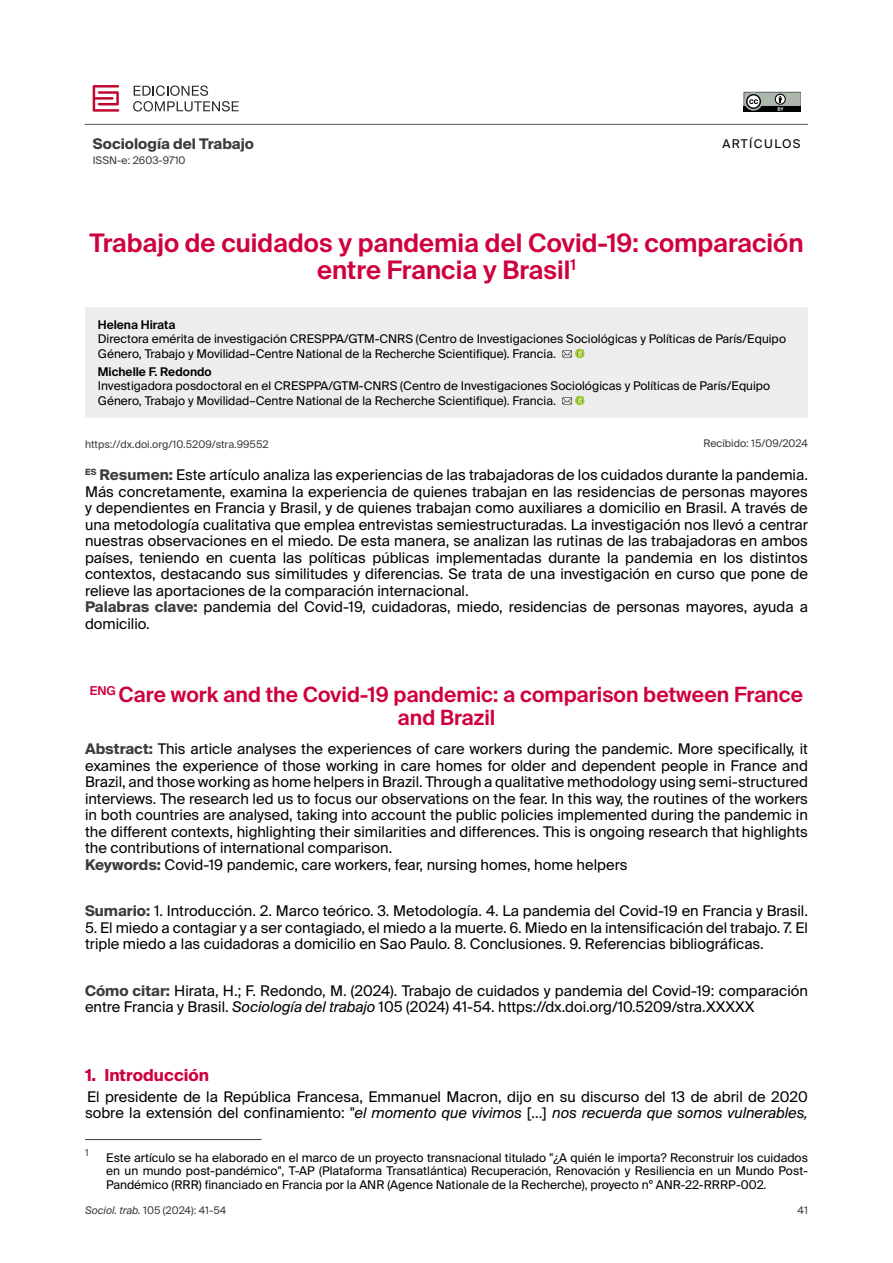
<style>
.page{position:relative;width:893px;height:1263px;background:#fff}
.page>*{position:absolute;margin:0;border:0;box-sizing:border-box;transform-origin:0 0}
._000-Título_original_ES{font:600 25.5px/27px "Suisse Intl";color:#cf003d;text-align:center}
._000-Título_traducido_EN{font:600 21px/22.5px "Suisse Intl";color:#cf003d;text-align:center}
._000-LADILLO_01{font:700 16.5px "Suisse Intl";color:#cf003d}
._000_Resumen_abstract_ES{font:14.7px/16.5px "Suisse Intl";color:#000;text-align:justify}
._000_SUMARIO{font:14.7px/16.5px "Suisse Intl";color:#000}
._000_COMO_CITAR{font:14.7px/16.5px "Suisse Intl";color:#000}
._000-PRIMER_PARRAFO{font:14.7px/16.8px "Suisse Intl";color:#000}
._000-Palabras_clave_keywords{font:14.7px/16.5px "Suisse Intl";color:#000}
.Resumen_abstract_ES{font:700 14.7px "Suisse Intl";color:#3c3c3b}
._000-CARGO{font:12px/14.2px "Suisse Intl";color:#000}
._000-Notas_al_pie{font:12px/13.5px "Suisse Intl";color:#000;text-align:justify}
._000-Autor{font:600 12px "Suisse Intl";color:#000}
._000-Notas_al_pie-2{font:12px "Suisse Intl";letter-spacing:.12em;color:#000}
._000-LINEA_DOI{font:10.5px "Suisse Intl";color:#3c3c3b}
._000-Notas_al_pie-3{font:9.6px "Suisse Intl";color:#3c3c3b}
.s1{font-weight:700;color:#3c3c3b}
.s2{font-style:italic}
</style>
<div class="page">
<div style="left:85px;top:307px;width:723px;height:110px;background:#ededed"></div>
<svg style="left:562px;top:349px;width:22px;height:9px"></svg>
<svg style="left:562px;top:396px;width:22px;height:9px"></svg>
<hr style="left:85px;top:1139px;width:176px;height:1px;background:#3c3c3b">
<hr style="left:85px;top:124px;width:723px;height:1px;background:#575756">
<svg style="left:744px;top:92px;width:56px;height:19px"></svg>
<svg style="left:93px;top:85px;width:26px;height:26px"></svg>
<svg style="left:133px;top:85px;width:106px;height:26px"></svg>
<p class="Resumen_abstract_ES" style="left:93px;top:135px;width:163px">Sociología del Trabajo</p>
<p class="_000-LINEA_DOI" style="left:93px;top:154px;width:94px">ISSN-e: 2603-9710</p>
<p class="_000-Notas_al_pie-2" style="left:722px;top:136px;width:80px">ARTÍCULOS</p>
<p class="_000-Título_original_ES" style="left:89px;top:229px;width:716px">Trabajo de cuidados y pandemia del Covid-19: comparación entre Francia y Brasil<sup>1</sup></p>
<p class="_000-Autor" style="left:98px;top:318px;width:79px">Helena Hirata</p>
<p class="_000-CARGO" style="left:98px;top:332px;width:690px">Directora emérita de investigación CRESPPA/GTM-CNRS (Centro de Investigaciones Sociológicas y Políticas de París/Equipo<br>Género, Trabajo y Movilidad–Centre National de la Recherche Scientifique). Francia.</p>
<p class="_000-Autor" style="left:98px;top:365px;width:115px">Michelle F. Redondo</p>
<p class="_000-CARGO" style="left:98px;top:379px;width:674px">Investigadora posdoctoral en el CRESPPA/GTM-CNRS (Centro de Investigaciones Sociológicas y Políticas de París/Equipo<br>Género, Trabajo y Movilidad–Centre National de la Recherche Scientifique). Francia.</p>
<p class="_000-LINEA_DOI" style="left:703px;top:437px;width:106px">Recibido: 15/09/2024</p>
<p class="_000_Resumen_abstract_ES" style="left:85px;top:467px;width:724px"><sup>ES</sup> <span class="s1">Resumen:</span> Este artículo analiza las experiencias de las trabajadoras de los cuidados durante la pandemia.<br>Más concretamente, examina la experiencia de quienes trabajan en las residencias de personas mayores y dependientes en Francia y Brasil, y de quienes trabajan como auxiliares a domicilio en Brasil. A través de una metodología cualitativa que emplea entrevistas semiestructuradas. La investigación nos llevó a centrar nuestras observaciones en el miedo. De esta manera, se analizan las rutinas de las trabajadoras en ambos países, teniendo en cuenta las políticas públicas implementadas durante la pandemia en los distintos contextos, destacando sus similitudes y diferencias. Se trata de una investigación en curso que pone de relieve las aportaciones de la comparación internacional.</p>
<p class="_000-Palabras_clave_keywords" style="left:85px;top:599px;width:724px"><span class="s1">Palabras clave:</span> pandemia del Covid-19, cuidadoras, miedo, residencias de personas mayores, ayuda a domicilio.</p>
<p class="_000-Título_traducido_EN" style="left:90px;top:684px;width:715px"><sup>ENG</sup> Care work and the Covid-19 pandemic: a comparison between France and Brazil</p>
<p class="_000_Resumen_abstract_ES" style="left:85px;top:741px;width:724px"><span class="s1">Abstract:</span> This article analyses the experiences of care workers during the pandemic. More specifically, it examines the experience of those working in care homes for older and dependent people in France and Brazil, and those working as home helpers in Brazil. Through a qualitative methodology using semi-structured interviews. The research led us to focus our observations on the fear. In this way, the routines of the workers in both countries are analysed, taking into account the public policies implemented during the pandemic in the different contexts, highlighting their similarities and differences. This is ongoing research that highlights the contributions of international comparison.</p>
<p class="_000-Palabras_clave_keywords" style="left:85px;top:856px;width:544px"><span class="s1">Keywords:</span> Covid-19 pandemic, care workers, fear, nursing homes, home helpers</p>
<p class="_000_SUMARIO" style="left:85px;top:903px;width:724px"><span class="s1">Sumario:</span> 1. Introducción. 2. Marco teórico. 3. Metodología. 4. La pandemia del Covid-19 en Francia y Brasil.</p>
<p class="_000_SUMARIO" style="left:85px;top:919px;width:724px">5. El miedo a contagiar y a ser contagiado, el miedo a la muerte. 6. Miedo en la intensificación del trabajo. 7. El triple miedo a las cuidadoras a domicilio en Sao Paulo. 8. Conclusiones. 9. Referencias bibliográficas.</p>
<p class="_000_COMO_CITAR" style="left:85px;top:982px;width:724px"><span class="s1">Cómo citar:</span> Hirata, H.; F. Redondo, M. (2024). Trabajo de cuidados y pandemia del Covid-19: comparación entre Francia y Brasil. <span class="s2">Sociología del trabajo</span> 105 (2024) 41-54. https://dx.doi.org/10.5209/stra.XXXXX</p>
<p class="_000-LADILLO_01" style="left:85px;top:1065px;width:126px">1. Introducción</p>
<p class="_000-PRIMER_PARRAFO" style="left:85px;top:1088px;width:724px">El presidente de la República Francesa, Emmanuel Macron, dijo en su discurso del 13 de abril de 2020 sobre la extensión del confinamiento: "<span class="s2">el momento que vivimos</span> [...] <span class="s2">nos recuerda que somos vulnerables,</span></p>
<p class="_000-Notas_al_pie-3" style="left:85px;top:1147px;width:5px">1</p>
<p class="_000-Notas_al_pie" style="left:106px;top:1151px;width:703px">Este artículo se ha elaborado en el marco de un proyecto transnacional titulado "¿A quién le importa? Reconstruir los cuidados en un mundo post-pandémico", T-AP (Plataforma Transatlántica) Recuperación, Renovación y Resiliencia en un Mundo Post-Pandémico (RRR) financiado en Francia por la ANR (Agence Nationale de la Recherche), proyecto nº ANR-22-RRRP-002<span class="s2">.</span></p>
<p class="_000-LINEA_DOI" style="left:85px;top:1204px;width:143px"><span class="s2">Sociol. trab.</span> 105 (2024): 41-54</p>
<p class="_000-LINEA_DOI" style="left:797px;top:1204px;width:12px">41</p>
</div>
